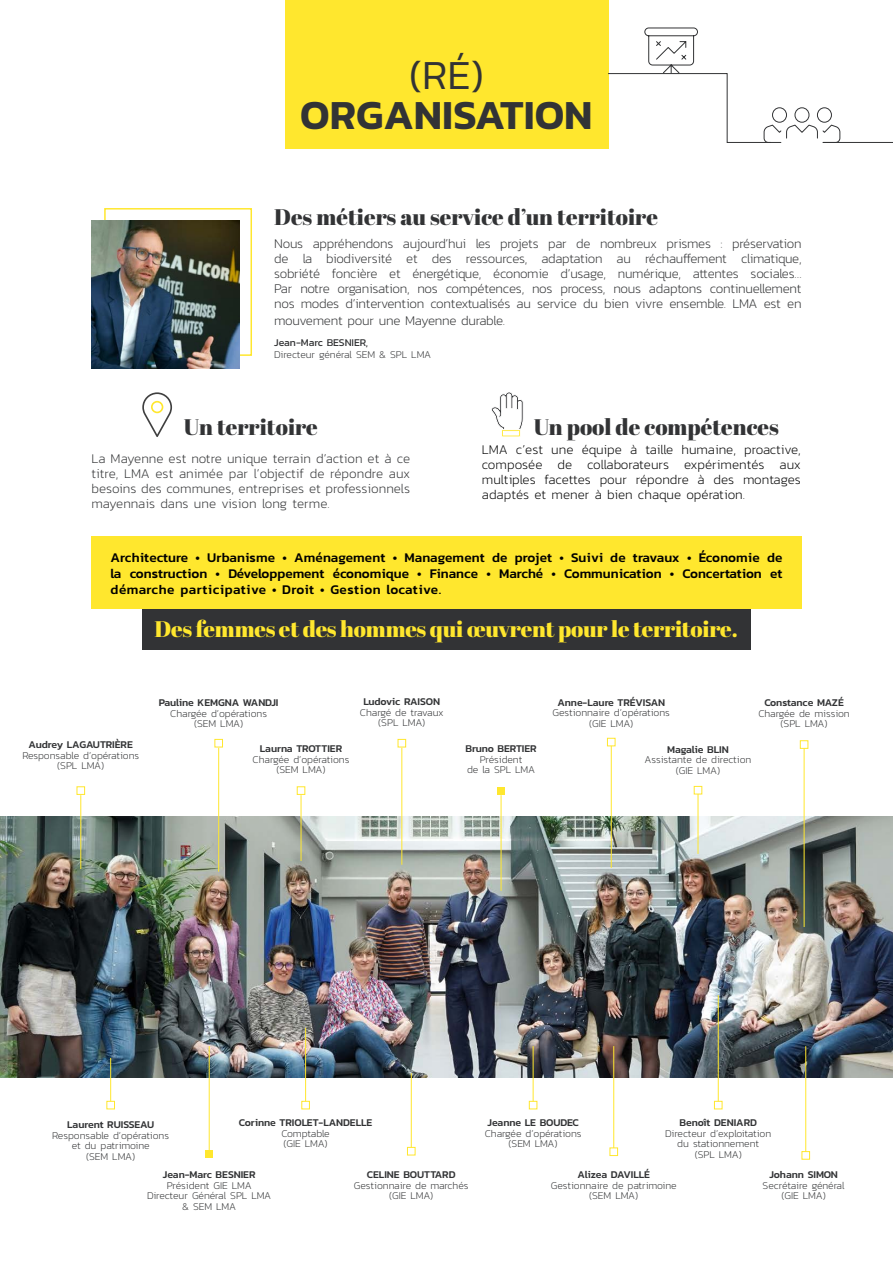
<style>
.page{position:relative;width:893px;height:1263px;background:#fff}
.page>*{position:absolute;margin:0;border:0;box-sizing:border-box;transform-origin:0 0}
.t1{font:600 42px "Kanit";color:#323335}
.t2{font:300 42px "Kanit";color:#323335}
.t3{font:22.5px "Abril Fatface";color:#323335}
.t4{font:22.5px "Abril Fatface";letter-spacing:-.01em;color:#ffe72e}
.t5{font:200 13.5px/15.3px "Kanit";letter-spacing:-.02em;color:#323335;text-align:justify}
.t6{font:500 13.5px/16.2px "Kanit";letter-spacing:.035em;color:#000;text-align:justify}
.t7{font:200 13.5px/15px "Kanit";color:#000;text-align:justify}
.t8{font:200 10.5px/10.5px "Kanit";letter-spacing:-.005em;color:#323335;text-align:center}
.t9{font:500 10.5px "Kanit";letter-spacing:-.005em;color:#323335}
.t10{font:10.5px "Kanit";letter-spacing:-.005em;color:#323335}
</style>
<div class="page">
<div style="left:285px;top:0;width:323px;height:149px;background:#ffe72e"></div>
<img style="left:0;top:817px;width:893px;height:261px">
<div style="left:104px;top:208px;width:148px;height:148px;border:2px solid #ffe72e"></div>
<img style="left:91px;top:221px;width:148px;height:148px">
<hr style="left:501px;top:795px;width:1px;height:96px;background:#ffe72e">
<div style="left:497px;top:787px;width:8px;height:7px;background:#ffe72e"></div>
<hr style="left:301px;top:795px;width:1px;height:66px;background:#ffe72e">
<div style="left:297px;top:786px;width:8px;height:9px;border:1px solid #ffe72e"></div>
<hr style="left:80px;top:795px;width:1px;height:74px;background:#ffe72e">
<div style="left:77px;top:786px;width:8px;height:9px;border:1px solid #ffe72e"></div>
<hr style="left:401px;top:748px;width:1px;height:117px;background:#ffe72e">
<div style="left:398px;top:739px;width:8px;height:8px;border:1px solid #ffe72e"></div>
<hr style="left:218px;top:748px;width:1px;height:124px;background:#ffe72e">
<div style="left:214px;top:739px;width:9px;height:8px;border:1px solid #ffe72e"></div>
<hr style="left:411px;top:1073px;width:1px;height:74px;background:#ffe72e">
<div style="left:407px;top:1147px;width:8px;height:8px;border:1px solid #ffe72e"></div>
<hr style="left:613px;top:1046px;width:1px;height:102px;background:#ffe72e">
<div style="left:610px;top:1147px;width:8px;height:9px;border:1px solid #ffe72e"></div>
<hr style="left:209px;top:1046px;width:1px;height:104px;background:#ffe72e">
<div style="left:205px;top:1150px;width:8px;height:7px;background:#ffe72e"></div>
<hr style="left:718px;top:995px;width:1px;height:106px;background:#ffe72e">
<div style="left:714px;top:1101px;width:8px;height:8px;border:1px solid #ffe72e"></div>
<hr style="left:533px;top:1046px;width:1px;height:55px;background:#ffe72e">
<div style="left:529px;top:1101px;width:8px;height:8px;border:1px solid #ffe72e"></div>
<hr style="left:305px;top:1028px;width:1px;height:73px;background:#ffe72e">
<div style="left:301px;top:1101px;width:9px;height:8px;border:1px solid #ffe72e"></div>
<hr style="left:110px;top:1058px;width:1px;height:43px;background:#ffe72e">
<div style="left:106px;top:1101px;width:9px;height:8px;border:1px solid #ffe72e"></div>
<hr style="left:805px;top:1046px;width:1px;height:106px;background:#ffe72e">
<div style="left:801px;top:1151px;width:9px;height:8px;border:1px solid #ffe72e"></div>
<hr style="left:698px;top:794px;width:1px;height:60px;background:#ffe72e">
<div style="left:694px;top:786px;width:8px;height:8px;border:1px solid #ffe72e"></div>
<hr style="left:611px;top:746px;width:1px;height:122px;background:#ffe72e">
<div style="left:607px;top:738px;width:8px;height:8px;border:1px solid #ffe72e"></div>
<hr style="left:804px;top:748px;width:1px;height:179px;background:#ffe72e">
<div style="left:800px;top:740px;width:8px;height:9px;border:1px solid #ffe72e"></div>
<div style="left:91px;top:536px;width:710px;height:73px;background:#ffe72e"></div>
<svg style="left:142px;top:392px;width:30px;height:45px"></svg>
<svg style="left:491px;top:392px;width:32px;height:45px"></svg>
<svg style="left:608px;top:27px;width:233px;height:116px"></svg>
<hr style="left:823px;top:142px;width:70px;height:1px;background:#323335">
<div style="left:142px;top:609px;width:608px;height:41px;background:#323335"></div>
<h1 class="t2" style="left:409px;top:45px;width:76px">(RÉ)</h1>
<h1 class="t1" style="left:300px;top:83px;width:294px">ORGANISATION</h1>
<h2 class="t3" style="left:274px;top:201px;width:385px">Des métiers au service d’un territoire</h2>
<p class="t5" style="left:274px;top:236px;width:529px">Nous appréhendons aujourd’hui les projets par de nombreux prismes : préservation de la biodiversité et des ressources, adaptation au réchauffement climatique, sobriété foncière et énergétique, économie d’usage, numérique, attentes sociales… Par notre organisation, nos compétences, nos process, nous adaptons continuellement nos modes d’intervention contextualisés au service du bien vivre ensemble. LMA est en mouvement pour une Mayenne durable.</p>
<p class="t10" style="left:274px;top:335px;width:95px">Jean-Marc BESNIER,</p>
<p class="t8" style="left:274px;top:350px;width:158px">Directeur général SEM &amp; SPL LMA</p>
<h2 class="t3" style="left:184px;top:411px;width:135px">Un territoire</h2>
<p class="t5" style="left:91px;top:451px;width:320px">La Mayenne est notre unique terrain d’action et à ce titre, LMA est animée par l’objectif de répondre aux besoins des communes, entreprises et professionnels mayennais dans une vision long terme.</p>
<h2 class="t3" style="left:534px;top:411px;width:247px">Un pool de compétences</h2>
<p class="t7" style="left:482px;top:442px;width:320px">LMA c’est une équipe à taille humaine, proactive, composée de collaborateurs expérimentés aux multiples facettes pour répondre à des montages adaptés et mener à bien chaque opération.</p>
<p class="t6" style="left:111px;top:549px;width:673px">Architecture • Urbanisme • Aménagement • Management de projet • Suivi de travaux • Économie de la construction • Développement économique • Finance • Marché • Communication • Concertation et démarche participative • Droit • Gestion locative.</p>
<h2 class="t4" style="left:154px;top:613px;width:585px">Des femmes et des hommes qui œuvrent pour le territoire.</h2>
<p class="t9" style="left:29px;top:737px;width:106px">Audrey LAGAUTRIÈRE</p>
<p class="t8" style="left:22px;top:750px;width:118px">Responsable d’opérations (SPL LMA)</p>
<p class="t9" style="left:159px;top:695px;width:121px">Pauline KEMGNA WANDJI</p>
<p class="t8" style="left:170px;top:708px;width:98px">Chargée d’opérations (SEM LMA)</p>
<p class="t9" style="left:260px;top:741px;width:84px">Laurna TROTTIER</p>
<p class="t8" style="left:253px;top:754px;width:98px">Chargée d’opérations (SEM LMA)</p>
<p class="t9" style="left:364px;top:694px;width:78px">Ludovic RAISON</p>
<p class="t8" style="left:360px;top:707px;width:85px">Chargé de travaux (SPL LMA)</p>
<p class="t9" style="left:465px;top:741px;width:73px">Bruno BERTIER</p>
<p class="t8" style="left:467px;top:754px;width:69px">Président<br>de la SPL LMA</p>
<p class="t9" style="left:557px;top:694px;width:109px">Anne-Laure TRÉVISAN</p>
<p class="t8" style="left:553px;top:707px;width:119px">Gestionnaire d’opérations (GIE LMA)</p>
<p class="t9" style="left:667px;top:741px;width:63px">Magalie BLIN</p>
<p class="t8" style="left:645px;top:755px;width:108px">Assistante de direction (GIE LMA)</p>
<p class="t9" style="left:764px;top:695px;width:81px">Constance MAZÉ</p>
<p class="t8" style="left:758px;top:708px;width:93px">Chargée de mission (SPL LMA)</p>
<p class="t9" style="left:67px;top:1117px;width:88px">Laurent RUISSEAU</p>
<p class="t8" style="left:52px;top:1130px;width:118px">Responsable d’opérations et du patrimoine<br>(SEM LMA)</p>
<p class="t9" style="left:239px;top:1115px;width:135px">Corinne TRIOLET-LANDELLE</p>
<p class="t8" style="left:281px;top:1128px;width:50px;text-align:left">Comptable (GIE LMA)</p>
<p class="t9" style="left:487px;top:1115px;width:93px">Jeanne LE BOUDEC</p>
<p class="t8" style="left:485px;top:1128px;width:98px">Chargée d’opérations (SEM LMA)</p>
<p class="t9" style="left:679px;top:1115px;width:79px">Benoît DENIARD</p>
<p class="t8" style="left:665px;top:1128px;width:107px">Directeur d’exploitation du stationnement<br>(SPL LMA)</p>
<p class="t9" style="left:163px;top:1167px;width:94px">Jean-Marc BESNIER</p>
<p class="t8" style="left:147px;top:1180px;width:126px">Président GIE LMA<br>Directeur Général SPL LMA &amp; SEM LMA</p>
<p class="t9" style="left:367px;top:1167px;width:90px">CELINE BOUTTARD</p>
<p class="t8" style="left:354px;top:1180px;width:116px">Gestionnaire de marchés (GIE LMA)</p>
<p class="t9" style="left:577px;top:1167px;width:74px">Alizea DAVILLÉ</p>
<p class="t8" style="left:551px;top:1180px;width:127px">Gestionnaire de patrimoine (SEM LMA)</p>
<p class="t9" style="left:769px;top:1167px;width:70px">Johann SIMON</p>
<p class="t8" style="left:763px;top:1180px;width:84px">Secrétaire général (GIE LMA)</p>
</div>
